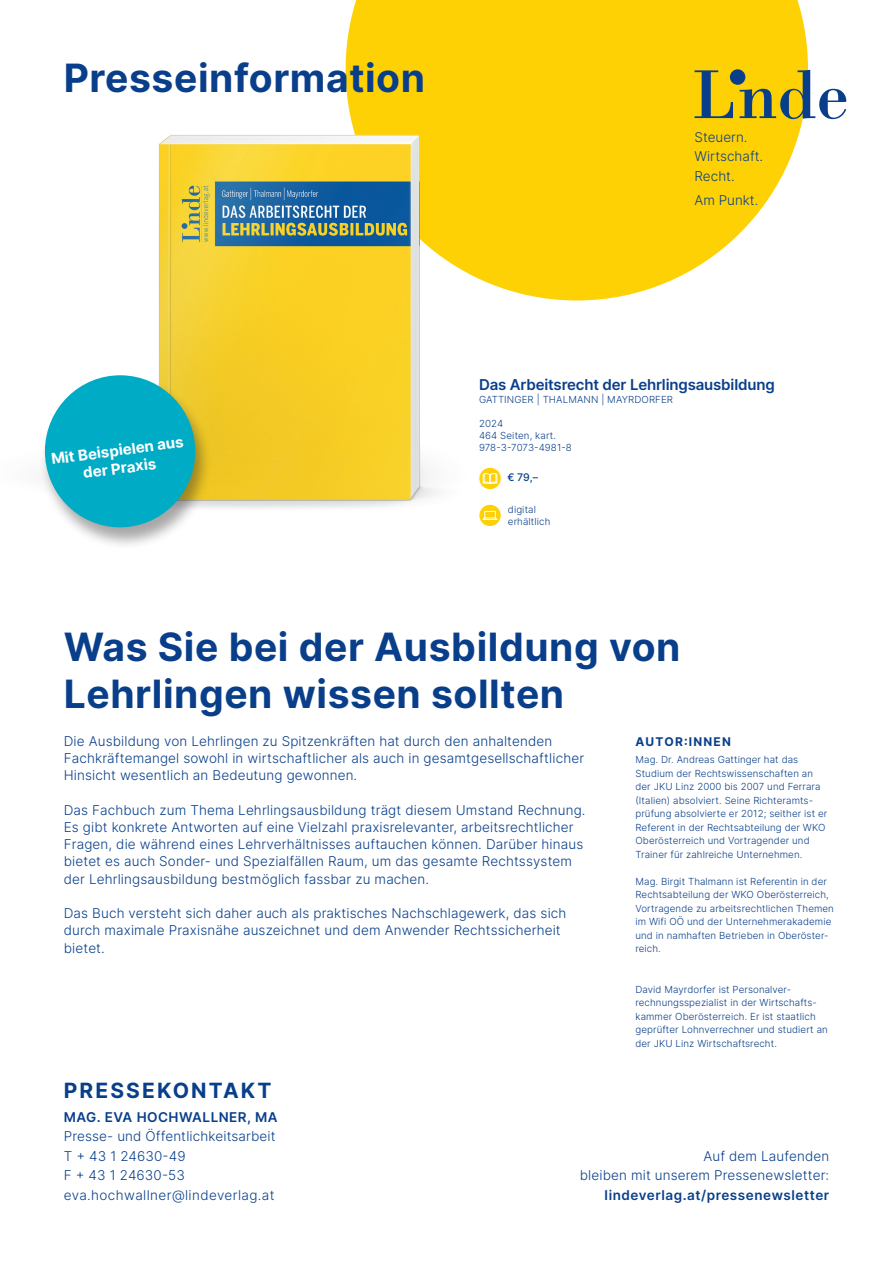
<style>
.page{position:relative;width:893px;height:1263px;background:#fff}
.page>*{position:absolute;margin:0;border:0;box-sizing:border-box;transform-origin:0 0}
.t1{font:700 39px/46.8px "Inter";letter-spacing:.015em;color:#093f8a}
.t2{font:700 21px "Inter";letter-spacing:.1em;color:#093f8a}
.t3{font:600 15px "Inter";letter-spacing:-.01em;color:#093f8a}
.t4{font:700 15px/18px "Inter";color:#fff;text-align:center}
.t5{font:300 13.5px/17.2px "Inter";letter-spacing:.01em;color:#093f8a}
.t6{font:600 13.5px "Inter";letter-spacing:.04em;color:#093f8a}
.t7{font:700 12px "Inter";letter-spacing:.1em;color:#093f8a}
.t8{font:500 10.5px "Inter";color:#093f8a}
.t9{font:300 9.75px/13.5px "Inter";letter-spacing:.01em;color:#093f8a}
</style>
<div class="page">
<svg style="left:346px;top:0;width:462px;height:282px;fill:#fed105"></svg>
<svg style="left:694px;top:70px;width:39px;height:48px"></svg>
<svg style="left:740px;top:70px;width:106px;height:49px"></svg>
<div style="left:730px;top:69px;width:15px;height:16px;background:#093f8a;border-radius:50%"></div>
<img style="left:158px;top:110px;width:511px;height:416px">
<div style="left:478px;top:505px;width:24px;height:20px;background:#fed105;opacity:.75"></div>
<svg style="left:481px;top:511px;width:18px;height:9px"></svg>
<div style="left:477px;top:468px;width:26px;height:21px;background:#fed105;opacity:.75"></div>
<svg style="left:482px;top:473px;width:16px;height:11px"></svg>
<div style="left:39px;top:375px;width:173px;height:175px;background:#231f20;opacity:.4"></div>
<svg style="left:44px;top:375px;width:152px;height:153px"></svg>
<h1 class="t1" style="left:64px;top:54px;width:363px">Presseinformation</h1>
<p class="t5" style="left:694px;top:127px;width:70px;line-height:19.5px">Steuern.<br>Wirtschaft.<br>Recht.</p>
<p class="t5" style="left:694px;top:191px;width:65px">Am Punkt.</p>
<p class="t4" style="left:50px;top:450px;width:135px;rotate:-8deg">Mit Beispielen aus der Praxis</p>
<p class="t3" style="left:479px;top:373px;width:297px">Das Arbeitsrecht der Lehrlingsausbildung</p>
<p class="t9" style="left:479px;top:393px;width:196px">GATTINGER | THALMANN | MAYRDORFER</p>
<p class="t9" style="left:479px;top:417px;width:94px;line-height:12px">2024<br>464 Seiten, kart.<br>978-3-7073-4981-8</p>
<p class="t8" style="left:507px;top:470px;width:32px">€ 79,–</p>
<p class="t9" style="left:508px;top:503px;width:44px;line-height:12px">digital erhältlich</p>
<h1 class="t1" style="left:64px;top:622px;width:618px">Was Sie bei der Ausbildung von<br>Lehrlingen wissen sollten</h1>
<p class="t5" style="left:64px;top:732px;width:522px">Die Ausbildung von Lehrlingen zu Spitzenkräften hat durch den anhaltenden<br>Fachkräftemangel sowohl in wirtschaftlicher als auch in gesamtgesellschaftlicher<br>Hinsicht wesentlich an Bedeutung gewonnen.</p>
<p class="t5" style="left:64px;top:801px;width:523px">Das Fachbuch zum Thema Lehrlingsausbildung trägt diesem Umstand Rechnung.<br>Es gibt konkrete Antworten auf eine Vielzahl praxisrelevanter, arbeitsrechtlicher Fragen, die während eines Lehrverhältnisses auftauchen können. Darüber hinaus bietet es auch Sonder- und Spezialfällen Raum, um das gesamte Rechtssystem der Lehrlingsausbildung bestmöglich fassbar zu machen.</p>
<p class="t5" style="left:64px;top:904px;width:504px">Das Buch versteht sich daher auch als praktisches Nachschlagewerk, das sich durch maximale Praxisnähe auszeichnet und dem Anwender Rechtssicherheit bietet.</p>
<p class="t7" style="left:635px;top:732px;width:97px">AUTOR:INNEN</p>
<p class="t9" style="left:635px;top:753px;width:193px">Mag. Dr. Andreas Gattinger hat das Studium der Rechtswissenschaften an der JKU Linz 2000 bis 2007 und Ferrara (Italien) absolviert. Seine Richteramts&shy;prüfung absolvierte er 2012; seither ist er Referent in der Rechtsabteilung der WKO Oberösterreich und Vortragender und Trainer für zahlreiche Unternehmen.</p>
<p class="t9" style="left:635px;top:874px;width:200px">Mag. Birgit Thalmann ist Referentin in der Rechtsabteilung der WKO Oberösterreich, Vortragende zu arbeitsrechtlichen Themen im Wifi OÖ und der Unternehmerakademie und in namhaften Betrieben in Oberöster&shy;reich.</p>
<p class="t9" style="left:635px;top:982px;width:194px">David Mayrdorfer ist Personalver&shy;rechnungsspezialist in der Wirtschafts&shy;kammer Oberösterreich. Er ist staatlich geprüfter Lohnverrechner und studiert an der JKU Linz Wirtschaftsrecht.</p>
<h2 class="t2" style="left:64px;top:1075px;width:209px">PRESSEKONTAKT</h2>
<p class="t6" style="left:64px;top:1107px;width:215px">MAG. EVA HOCHWALLNER, MA</p>
<p class="t5" style="left:64px;top:1126px;width:213px;line-height:19.5px">Presse- und Öffentlichkeitsarbeit<br>T + 43 1 24630-49<br>F + 43 1 24630-53 eva.hochwallner@lindeverlag.at</p>
<p class="t5" style="left:580px;top:1146px;width:251px;line-height:19.5px;text-align:right">Auf dem Laufenden<br>bleiben mit unserem Pressenewsletter:</p>
<p class="t6" style="left:605px;top:1185px;width:226px">lindeverlag.at/pressenewsletter</p>
</div>
